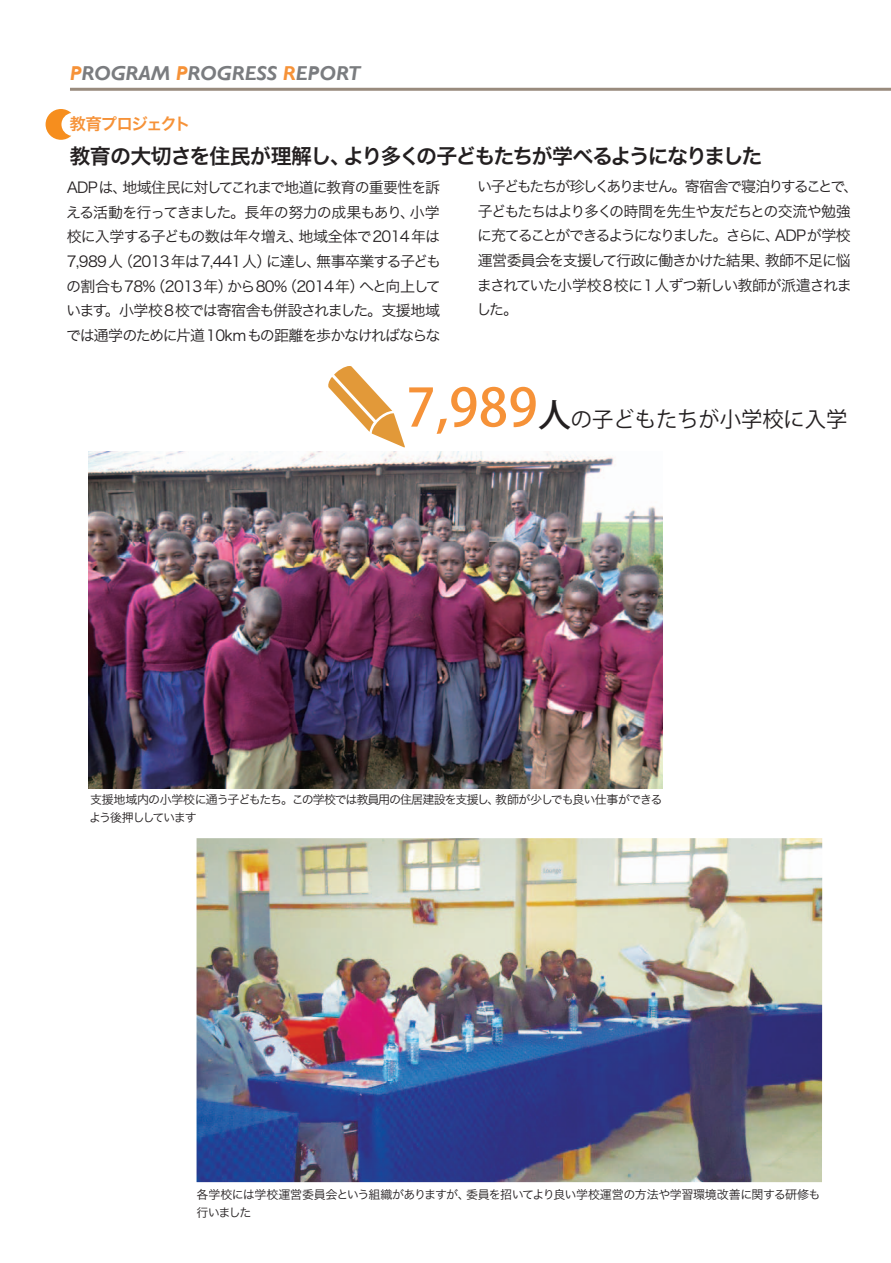
<style>
.page{position:relative;width:891px;height:1263px;background:#fff}
.page>*{position:absolute;margin:0;border:0;box-sizing:border-box;transform-origin:0 0}
.t1{font:21.3px "Koz Go Pr 6 N";color:#231f20}
.t2{font:21px "Hira Kaku Pro W6";letter-spacing:-.08em;color:#231f20}
.t3{font:italic 700 20.1px "Gill Sans";color:#7a7c7f}
.t4{font:16.5px "Hira Kaku Pro W6";letter-spacing:-.08em;color:#f69238}
.t5{font:15px/24.6px "Hira Kaku Pro W3";letter-spacing:-.085em;color:#231f20;text-align:justify}
.t6{font:12px/18px "Hira Kaku Pro W3";letter-spacing:-.09em;color:#231f20}
.t7{font:12px/18px "Hira Kaku Pro W3";letter-spacing:-.06em;color:#231f20}
.s1{color:#f69238}
.s2{font-weight:500;font-size:52.05px;color:#f69238}
.s3{font-weight:500;font-size:33px}
</style>
<div class="page">
<svg style="left:46px;top:109px;width:25px;height:31px"></svg>
<img style="left:88px;top:451px;width:575px;height:338px">
<hr style="left:70px;top:88px;width:821px;height:3px;background:#998b7d">
<svg style="left:328px;top:366px;width:77px;height:81px"></svg>
<img style="left:196px;top:838px;width:626px;height:344px">
<h3 class="t3" style="left:70px;top:62px;width:292px"><span class="s1">P</span>ROGRAM <span class="s1">P</span>ROGRESS <span class="s1">R</span>EPORT</h3>
<p class="t4" style="left:69px;top:109px;width:123px">教育プロジェクト</p>
<h2 class="t2" style="left:69px;top:137px;width:695px">教育の大切さを住民が理解し、より多くの子どもたちが学べるようになりました</h2>
<p class="t5" style="left:66px;top:174px;width:377px">ADPは、地域住民に対してこれまで地道に教育の重要性を訴える活動を行ってきました。長年の努力の成果もあり、小学校に入学する子どもの数は年々増え、地域全体で2014年は7,989人（2013年は7,441人）に達し、無事卒業する子どもの割合も78%（2013年）から80%（2014年）へと向上しています。小学校8校では寄宿舎も併設されました。支援地域では通学のために片道10kmもの距離を歩かなければならな</p>
<p class="t5" style="left:476px;top:173px;width:383px;text-align:left">い子どもたちが珍しくありません。寄宿舎で寝泊りすることで、子どもたちはより多くの時間を先生や友だちとの交流や勉強に充てることができるようになりました。さらに、ADP が学校運営委員会を支援して行政に働きかけた結果、教師不足に悩まされていた小学校8校に1人ずつ新しい教師が派遣されました。</p>
<h1 class="t1" style="left:406px;top:407px;width:443px"><span class="s2">7,989</span><span class="s3">人</span>の子どもたちが小学校に入学</h1>
<p class="t6" style="left:89px;top:790px;width:575px">支援地域内の小学校に通う子どもたち。この学校では教員用の住居建設を支援し、教師が少しでも良い仕事ができるよう後押ししています</p>
<p class="t7" style="left:196px;top:1184px;width:625px">各学校には学校運営委員会という組織がありますが、委員を招いてより良い学校運営の方法や学習環境改善に関する研修も行いました</p>
</div>
